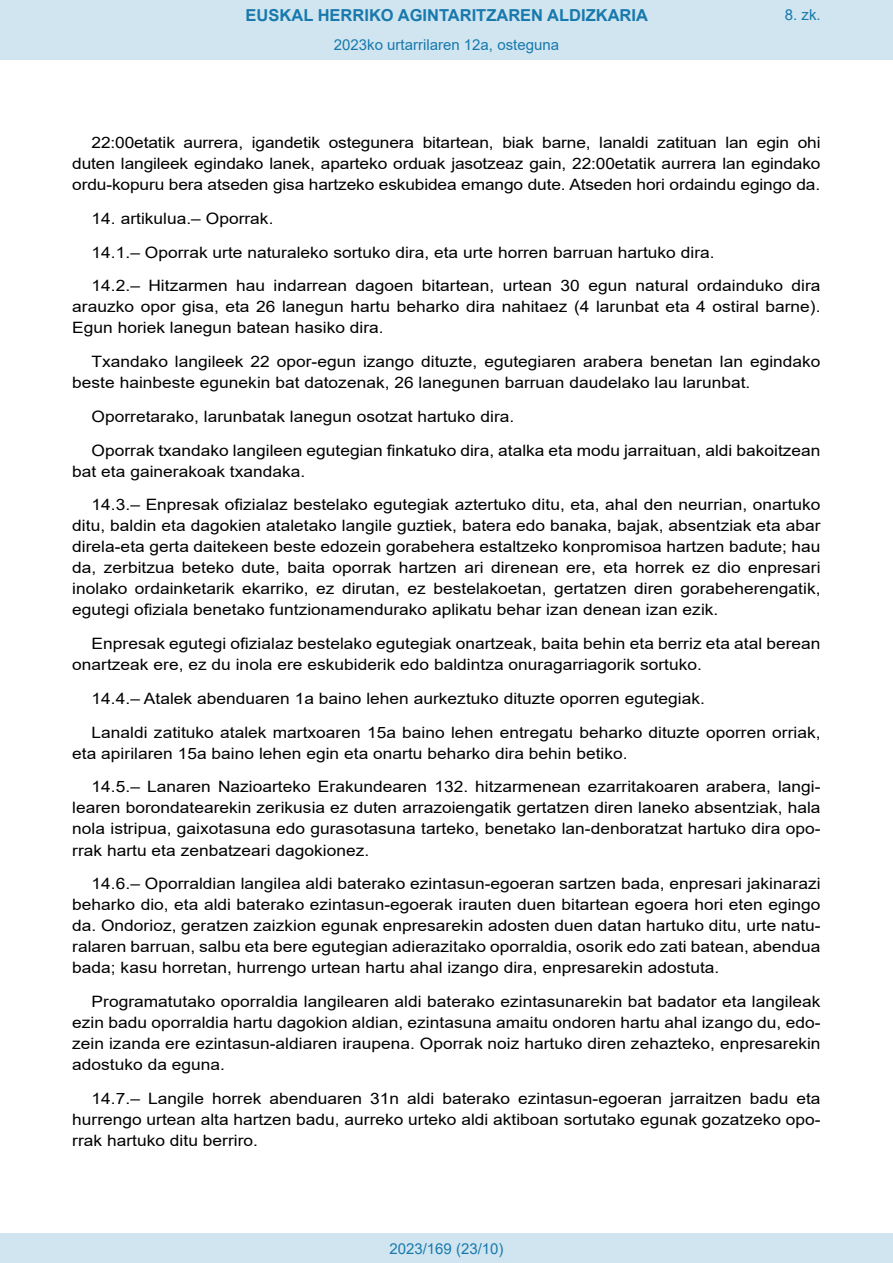
<style>
.page{position:relative;width:893px;height:1263px;background:#fff}
.page>*{position:absolute;margin:0;border:0;box-sizing:border-box;transform-origin:0 0}
.t1{font:700 16.5px "Arial";color:#1879ad}
.BOPVDetalle{font:15.6px/21px "Arial";color:#000;text-align:justify;scale:1.11 1}
.Paginacion_Centro{font:15px "Arial";color:#1879ad}
</style>
<div class="page">
<div style="left:0;top:0;width:893px;height:60px;background:#d0e5f0"></div>
<div style="left:0;top:1233px;width:893px;height:30px;background:#d0e5f0"></div>
<p class="t1" style="left:246px;top:3px;width:404px">EUSKAL HERRIKO AGINTARITZAREN ALDIZKARIA</p>
<p class="Paginacion_Centro" style="left:334px;top:35px;width:227px">2023ko urtarrilaren 12a, osteguna</p>
<p class="Paginacion_Centro" style="left:785px;top:5px;width:37px">8. zk.</p>
<p class="BOPVDetalle" style="left:72px;top:132px;width:676px;text-indent:19px">22:00etatik aurrera, igandetik ostegunera bitartean, biak barne, lanaldi zatituan lan egin ohi duten langileek egindako lanek, aparteko orduak jasotzeaz gain, 22:00etatik aurrera lan egindako ordu-kopuru bera atseden gisa hartzeko eskubidea emango dute. Atseden hori ordaindu egingo da.</p>
<p class="BOPVDetalle" style="left:92px;top:208px;width:165px">14. artikulua.– Oporrak.</p>
<p class="BOPVDetalle" style="left:92px;top:242px;width:563px">14.1.– Oporrak urte naturaleko sortuko dira, eta urte horren barruan hartuko dira.</p>
<p class="BOPVDetalle" style="left:72px;top:275px;width:676px;text-indent:19px">14.2.– Hitzarmen hau indarrean dagoen bitartean, urtean 30 egun natural ordainduko dira arauzko opor gisa, eta 26 lanegun hartu beharko dira nahitaez (4 larunbat eta 4 ostiral barne).<br>Egun horiek lanegun batean hasiko dira.</p>
<p class="BOPVDetalle" style="left:72px;top:351px;width:676px;text-indent:19px">Txandako langileek 22 opor-egun izango dituzte, egutegiaren arabera benetan lan egindako beste hainbeste egunekin bat datozenak, 26 lanegunen barruan daudelako lau larunbat.</p>
<p class="BOPVDetalle" style="left:92px;top:406px;width:382px">Oporretarako, larunbatak lanegun osotzat hartuko dira.</p>
<p class="BOPVDetalle" style="left:72px;top:440px;width:676px;text-indent:19px">Oporrak txandako langileen egutegian finkatuko dira, atalka eta modu jarraituan, aldi bakoitzean bat eta gainerakoak txandaka.</p>
<p class="BOPVDetalle" style="left:72px;top:494px;width:676px;text-indent:19px">14.3.– Enpresak ofizialaz bestelako egutegiak aztertuko ditu, eta, ahal den neurrian, onartuko ditu, baldin eta dagokien ataletako langile guztiek, batera edo banaka, bajak, absentziak eta abar direla-eta gerta daitekeen beste edozein gorabehera estaltzeko konpromisoa hartzen badute; hau da, zerbitzua beteko dute, baita oporrak hartzen ari direnean ere, eta horrek ez dio enpresari inolako ordainketarik ekarriko, ez dirutan, ez bestelakoetan, gertatzen diren gorabeherengatik, egutegi ofiziala benetako funtzionamendurako aplikatu behar izan denean izan ezik.</p>
<p class="BOPVDetalle" style="left:72px;top:633px;width:676px;text-indent:19px">Enpresak egutegi ofizialaz bestelako egutegiak onartzeak, baita behin eta berriz eta atal berean onartzeak ere, ez du inola ere eskubiderik edo baldintza onuragarriagorik sortuko.</p>
<p class="BOPVDetalle" style="left:92px;top:688px;width:554px">14.4.– Atalek abenduaren 1a baino lehen aurkeztuko dituzte oporren egutegiak.</p>
<p class="BOPVDetalle" style="left:72px;top:722px;width:676px;text-indent:19px">Lanaldi zatituko atalek martxoaren 15a baino lehen entregatu beharko dituzte oporren orriak, eta apirilaren 15a baino lehen egin eta onartu beharko dira behin betiko.</p>
<p class="BOPVDetalle" style="left:72px;top:776px;width:676px;text-indent:19px">14.5.– Lanaren Nazioarteko Erakundearen 132. hitzarmenean ezarritakoaren arabera, langi&shy;learen borondatearekin zerikusia ez duten arrazoiengatik gertatzen diren laneko absentziak, hala nola istripua, gaixotasuna edo gurasotasuna tarteko, benetako lan-denboratzat hartuko dira opo&shy;rrak hartu eta zenbatzeari dagokionez.</p>
<p class="BOPVDetalle" style="left:72px;top:873px;width:676px;text-indent:19px">14.6.– Oporraldian langilea aldi baterako ezintasun-egoeran sartzen bada, enpresari jakinarazi beharko dio, eta aldi baterako ezintasun-egoerak irauten duen bitartean egoera hori eten egingo da. Ondorioz, geratzen zaizkion egunak enpresarekin adosten duen datan hartuko ditu, urte natu&shy;ralaren barruan, salbu eta bere egutegian adierazitako oporraldia, osorik edo zati batean, abendua bada; kasu horretan, hurrengo urtean hartu ahal izango dira, enpresarekin adostuta.</p>
<p class="BOPVDetalle" style="left:72px;top:991px;width:676px;text-indent:19px">Programatutako oporraldia langilearen aldi baterako ezintasunarekin bat badator eta langileak ezin badu oporraldia hartu dagokion aldian, ezintasuna amaitu ondoren hartu ahal izango du, edo&shy;zein izanda ere ezintasun-aldiaren iraupena. Oporrak noiz hartuko diren zehazteko, enpresarekin adostuko da eguna.</p>
<p class="BOPVDetalle" style="left:72px;top:1088px;width:676px;text-indent:19px">14.7.– Langile horrek abenduaren 31n aldi baterako ezintasun-egoeran jarraitzen badu eta hurrengo urtean alta hartzen badu, aurreko urteko aldi aktiboan sortutako egunak gozatzeko opo&shy;rrak hartuko ditu berriro.</p>
<p class="Paginacion_Centro" style="left:389px;top:1238px;width:116px">2023/169 (23/10)</p>
</div>
